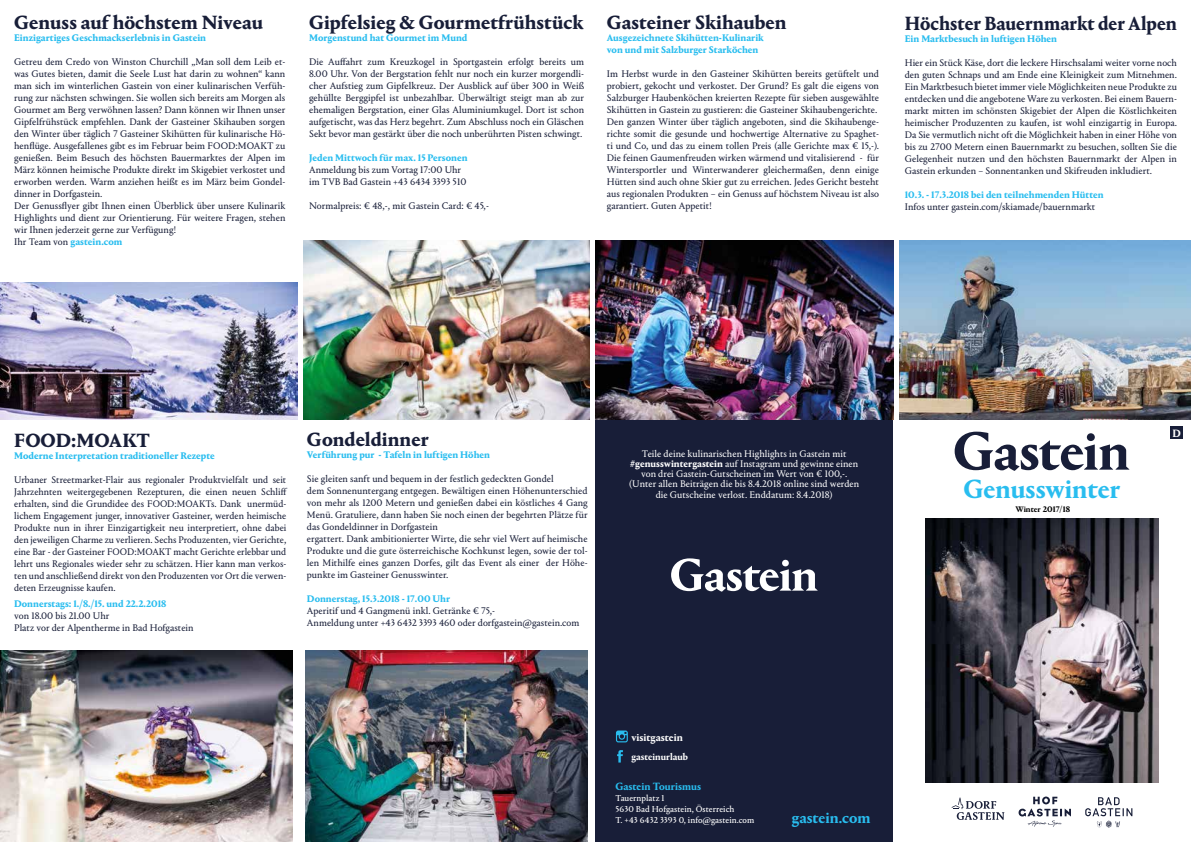
<style>
.page{position:relative;width:1191px;height:842px;background:#fff}
.page>*{position:absolute;margin:0;border:0;box-sizing:border-box;transform-origin:0 0}
.t1{font:700 27.5px "Portrait";color:#29bdef}
.t2{font:700 20px "Portrait Text";color:#181e38}
.t3{font:700 20px "Portrait Text";color:#181e38;scale:.95 1}
.t4{font:700 16px "Portrait";color:#29bdef}
.t5{font:700 11.2px "Portrait";color:#fff}
.t6{font:700 11px "Portrait";color:#29bdef}
.t7{font:700 11px "Portrait";color:#fff}
.t8{font:10px/12px "Portrait Text";color:#181e38}
.t9{font:700 10px/12px "Portrait Text";color:#29bdef}
.t10{font:10px/10px "Portrait Text";color:#fff;text-align:center}
.t11{font:700 10px "Portrait";color:#fff}
.t12{font:9px/11px "Portrait Text Regular 2";color:#fff}
.t13{font:700 8.5px "Portrait";color:#000}
.s1{font-weight:700;color:#29bdef}
.s2{font-family:"Portrait";font-weight:700;color:#29bdef}
.s3{font-weight:700}
</style>
<div class="page">
<div style="left:595px;top:420px;width:298px;height:422px;background:#181e38"></div>
<img style="left:0;top:282px;width:298px;height:138px">
<img style="left:303px;top:241px;width:287px;height:179px">
<img style="left:595px;top:241px;width:298px;height:179px">
<img style="left:305px;top:651px;width:283px;height:191px">
<img style="left:0;top:651px;width:292px;height:191px">
<img style="left:899px;top:241px;width:292px;height:179px">
<img style="left:925px;top:518px;width:233px;height:265px">
<svg style="left:954px;top:432px;width:175px;height:39px"></svg>
<svg style="left:1018px;top:796px;width:53px;height:31px"></svg>
<svg style="left:951px;top:797px;width:53px;height:23px"></svg>
<svg style="left:1085px;top:797px;width:47px;height:31px"></svg>
<svg style="left:617px;top:750px;width:6px;height:12px"></svg>
<svg style="left:616px;top:730px;width:12px;height:12px"></svg>
<svg style="left:671px;top:558px;width:146px;height:34px"></svg>
<div style="left:1170px;top:427px;width:13px;height:12px;background:#181e38"></div>
<h2 class="t2" style="left:14px;top:8px;width:250px">Genuss auf höchstem Niveau</h2>
<p class="t9" style="left:14px;top:31px;width:193px">Einzigartiges Geschmackserlebnis in Gastein</p>
<p class="t8" style="left:14px;top:55px;width:273px">Getreu dem Credo von Winston Churchill „Man soll dem Leib et&shy;was Gutes bieten, damit die Seele Lust hat darin zu wohnen“ kann man sich im winterlichen Gastein von einer kulinarischen Verfüh&shy;rung zur nächsten schwingen. Sie wollen sich bereits am Morgen als Gourmet am Berg verwöhnen lassen? Dann können wir Ihnen unser Gipfelfrühstück empfehlen. Dank der Gasteiner Skihauben sorgen den Winter über täglich 7 Gasteiner Skihütten für kulinarische Hö&shy;henflüge. Ausgefallenes gibt es im Februar beim FOOD:MOAKT zu genießen. Beim Besuch des höchsten Bauermarktes der Alpen im März können heimische Produkte direkt im Skigebiet verkostet und erworben werden. Warm anziehen heißt es im März beim Gondel&shy;dinner in Dorfgastein.<br>Der Genussflyer gibt Ihnen einen Überblick über unsere Kulinarik Highlights und dient zur Orientierung. Für weitere Fragen, stehen wir Ihnen jederzeit gerne zur Verfügung!<br>Ihr Team von <span class="s1">gastein.com</span></p>
<h2 class="t2" style="left:309px;top:8px;width:276px">Gipfelsieg &amp; Gourmetfrühstück</h2>
<p class="t9" style="left:309px;top:31px;width:160px">Morgenstund hat Gourmet im Mund</p>
<p class="t8" style="left:309px;top:55px;width:276px;text-align:justify">Die Auffahrt zum Kreuzkogel in Sportgastein erfolgt bereits um 8.00 Uhr. Von der Bergstation fehlt nur noch ein kurzer morgendli&shy;cher Aufstieg zum Gipfelkreuz. Der Ausblick auf über 300 in Weiß gehüllte Berggipfel ist unbezahlbar. Überwältigt steigt man ab zur ehemaligen Bergstation, einer Glas Aluminiumkugel. Dort ist schon aufgetischt, was das Herz begehrt. Zum Abschluss noch ein Gläschen Sekt bevor man gestärkt über die noch unberührten Pisten schwingt.</p>
<p class="t8" style="left:309px;top:151px;width:160px"><span class="s1">Jeden Mittwoch für max.</span> <span class="s2">15</span> <span class="s1">Personen<br></span>Anmeldung bis zum Vortag 17:00 Uhr im TVB Bad Gastein +43 6434 3393 510</p>
<p class="t8" style="left:309px;top:199px;width:181px">Normalpreis: € 48,-, mit Gastein Card: € 45,-</p>
<h2 class="t2" style="left:607px;top:8px;width:181px">Gasteiner Skihauben</h2>
<p class="t9" style="left:607px;top:31px;width:159px">Ausgezeichnete Skihütten-Kulinarik von und mit Salzburger Starköchen</p>
<p class="t8" style="left:607px;top:67px;width:274px">Im Herbst wurde in den Gasteiner Skihütten bereits getüftelt und probiert, gekocht und verkostet. Der Grund? Es galt die eigens von Salzburger Haubenköchen kreierten Rezepte für sieben ausgewählte Skihütten in Gastein zu gustieren: die Gasteiner Skihaubengerichte.<br>Den ganzen Winter über täglich angeboten, sind die Skihaubenge&shy;richte somit die gesunde und hochwertige Alternative zu Spaghet&shy;ti und Co, und das zu einem tollen Preis (alle Gerichte max € 15,-).<br>Die feinen Gaumenfreuden wirken wärmend und vitalisierend - für Wintersportler und Winterwanderer gleichermaßen, denn einige Hütten sind auch ohne Skier gut zu erreichen. Jedes Gericht besteht aus regionalen Produkten – ein Genuss auf höchstem Niveau ist also garantiert. Guten Appetit!</p>
<h2 class="t3" style="left:904px;top:8px;width:288px">Höchster Bauernmarkt der Alpen</h2>
<p class="t9" style="left:904px;top:32px;width:154px">Ein Marktbesuch in luftigen Höhen</p>
<p class="t8" style="left:904px;top:56px;width:274px;text-align:justify">Hier ein Stück Käse, dort die leckere Hirschsalami weiter vorne noch den guten Schnaps und am Ende eine Kleinigkeit zum Mitnehmen.<br>Ein Marktbesuch bietet immer viele Möglichkeiten neue Produkte zu entdecken und die angebotene Ware zu verkosten. Bei einem Bauern&shy;markt mitten im schönsten Skigebiet der Alpen die Köstlichkeiten heimischer Produzenten zu kaufen, ist wohl einzigartig in Europa.<br>Da Sie vermutlich nicht oft die Möglichkeit haben in einer Höhe von bis zu 2700 Metern einen Bauernmarkt zu besuchen, sollten Sie die Gelegenheit nutzen und den höchsten Bauernmarkt der Alpen in Gastein erkunden – Sonnentanken und Skifreuden inkludiert.</p>
<p class="t8" style="left:904px;top:188px;width:200px"><span class="s2">10</span><span class="s1">.</span><span class="s2">3</span><span class="s1">. -</span> <span class="s2">17</span><span class="s1">.</span><span class="s2">3</span><span class="s1">.</span><span class="s2">2018</span> <span class="s1">bei den teilnehmenden Hütten<br></span>Infos unter gastein.com/skiamade/bauernmarkt</p>
<h2 class="t2" style="left:14px;top:425px;width:137px">FOOD:MOAKT</h2>
<p class="t9" style="left:14px;top:449px;width:202px">Moderne Interpretation traditioneller Rezepte</p>
<p class="t8" style="left:14px;top:473px;width:275px;text-align:justify">Urbaner Streetmarket-Flair aus regionaler Produktvielfalt und seit Jahrzehnten weitergegebenen Rezepturen, die einen neuen Schliff erhalten, sind die Grundidee des FOOD:MOAKTs. Dank unermüd&shy;lichem Engagement junger, innovativer Gasteiner, werden heimische Produkte nun in ihrer Einzigartigkeit neu interpretiert, ohne dabei den jeweiligen Charme zu verlieren. Sechs Produzenten, vier Gerichte, eine Bar - der Gasteiner FOOD:MOAKT macht Gerichte erlebbar und lehrt uns Regionales wieder sehr zu schätzen. Hier kann man verkos&shy;ten und anschließend direkt von den Produzenten vor Ort die verwen&shy;deten Erzeugnisse kaufen.</p>
<p class="t8" style="left:14px;top:597px;width:181px"><span class="s1">Donnerstags:</span> <span class="s2">1</span><span class="s1">./</span><span class="s2">8</span><span class="s1">./</span><span class="s2">15</span><span class="s1">. und</span> <span class="s2">22</span><span class="s1">.2.</span><span class="s2">2018<br></span>von 18.00 bis 21.00 Uhr<br>Platz vor der Alpentherme in Bad Hofgastein</p>
<h2 class="t2" style="left:307px;top:424px;width:123px">Gondeldinner</h2>
<p class="t9" style="left:307px;top:448px;width:185px">Verführung pur - Tafeln in luftigen Höhen</p>
<p class="t8" style="left:307px;top:472px;width:282px">Sie gleiten sanft und bequem in der festlich gedeckten Gondel<br>dem Sonnenuntergang entgegen. Bewältigen einen Höhenunterschied von mehr als 1200 Metern und genießen dabei ein köstliches 4 Gang Menü. Gratuliere, dann haben Sie noch einen der begehrten Plätze für das Gondeldinner in Dorfgastein<br>ergattert. Dank ambitionierter Wirte, die sehr viel Wert auf heimische Produkte und die gute österreichische Kochkunst legen, sowie der tol&shy;len Mithilfe eines ganzen Dorfes, gilt das Event als einer der Höhe&shy;punkte im Gasteiner Genusswinter.</p>
<p class="t8" style="left:307px;top:592px;width:274px"><span class="s1">Donnerstag,</span> <span class="s2">15</span><span class="s1">.</span><span class="s2">3</span><span class="s1">.</span><span class="s2">2018</span> <span class="s1">-</span> <span class="s2">17</span><span class="s1">.</span><span class="s2">00</span> <span class="s1">Uhr<br></span>Aperitif und 4 Gangmenü inkl. Getränke € 75,-<br>Anmeldung unter +43 6432 3393 460 oder dorfgastein@gastein.com</p>
<p class="t10" style="left:629px;top:449px;width:232px">Teile deine kulinarischen Highlights in Gastein mit <span class="s3">#genusswintergastein</span> auf Instagram und gewinne einen von drei Gastein-Gutscheinen im Wert von € 100,-. (Unter allen Beiträgen die bis 8.4.2018 online sind werden</p>
<p class="t10" style="left:655px;top:490px;width:178px">die Gutscheine verlost. Enddatum: 8.4.2018)</p>
<p class="t7" style="left:631px;top:730px;width:53px">visitgastein</p>
<p class="t11" style="left:631px;top:749px;width:58px">gasteinurlaub</p>
<p class="t6" style="left:615px;top:778px;width:87px">Gastein Tourismus</p>
<p class="t12" style="left:615px;top:792px;width:140px">Tauernplatz 1<br>5630 Bad Hofgastein, Österreich<br>T. +43 6432 3393 0, info@gastein.com</p>
<h3 class="t4" style="left:792px;top:806px;width:80px">gastein.com</h3>
<h1 class="t1" style="left:963px;top:470px;width:158px">Genusswinter</h1>
<p class="t13" style="left:1015px;top:503px;width:56px">Winter 2017/18</p>
<p class="t5" style="left:1172px;top:426px;width:10px">D</p>
</div>
